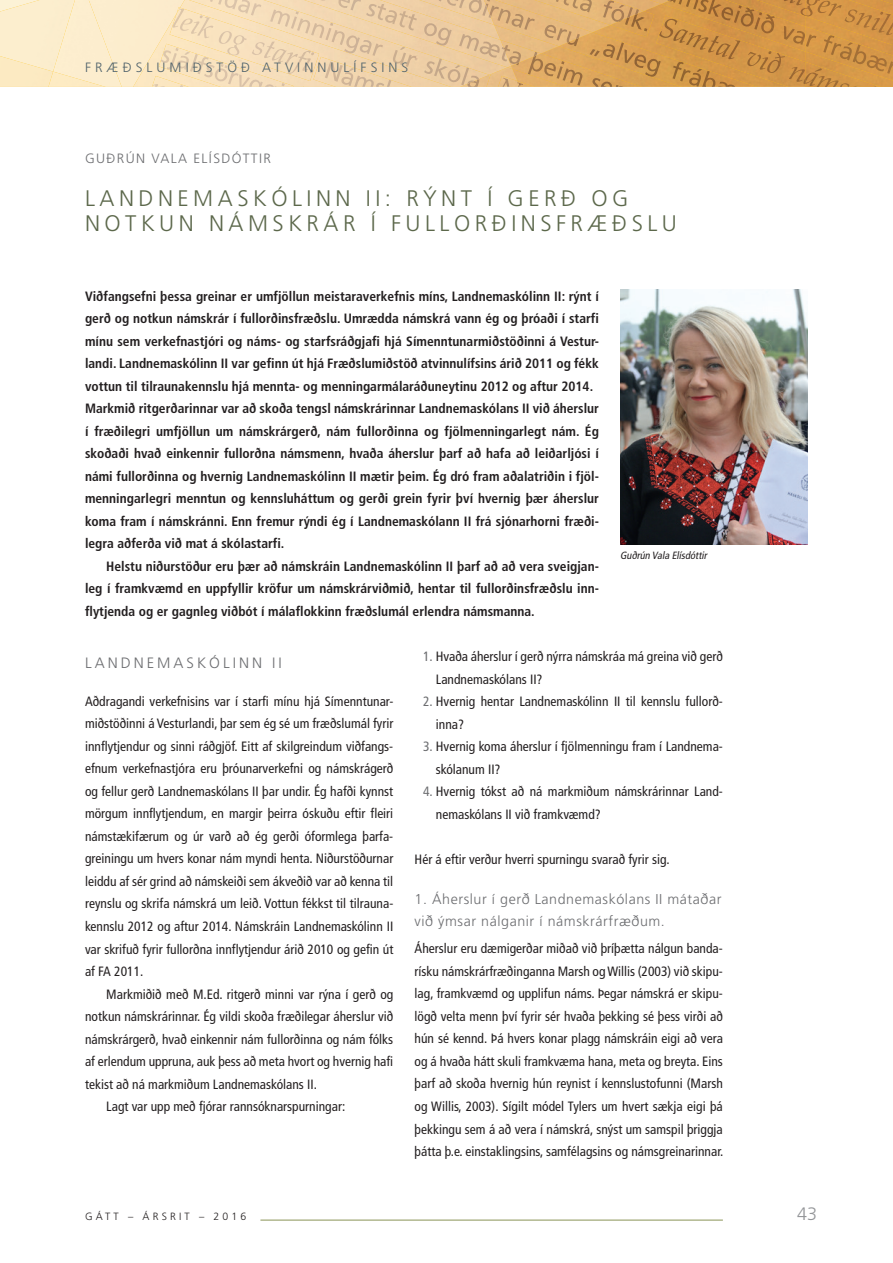
<style>
.page{position:relative;width:893px;height:1263px;background:#fff}
.page>*{position:absolute;margin:0;border:0;box-sizing:border-box;transform-origin:0 0}
.t1{font:300 22.5px/25.5px "Frutiger LT Std";letter-spacing:.2em;color:#5c684b}
.t2{font:300 18px "Frutiger LT Std";color:#939598}
.t3{font:300 15px "Frutiger LT Std";letter-spacing:.2em;color:#6c6d70}
.t4{font:300 14.25px/22.5px "Frutiger LT Std";letter-spacing:.04em;color:#6c6d70}
.t5{font:condensed 13.5px/22.5px "Frutiger LT Std";color:#231f20}
.t6{font:700 condensed 13.5px/22.5px "Frutiger LT Std";color:#231f20}
.t7{font:300 13.5px "Frutiger LT Std";letter-spacing:.3em;color:#50636c}
.t8{font:300 13.5px "Frutiger LT Std";letter-spacing:.1em;color:#6c6d70}
.t9{font:italic condensed 10.5px "Frutiger LT Std";color:#231f20}
.t10{font:300 10.5px "Frutiger LT Std";letter-spacing:.3em;color:#231f20}
.s1{color:#6c6d70}
</style>
<div class="page">
<hr style="left:260px;top:1220px;width:463px;height:1px;background:#899356">
<img style="left:881px;top:81px;width:12px;height:6px">
<img style="left:805px;top:0;width:88px;height:26px">
<img style="left:805px;top:26px;width:88px;height:55px">
<img style="left:805px;top:62px;width:76px;height:25px">
<img style="left:661px;top:0;width:144px;height:16px">
<img style="left:610px;top:11px;width:44px;height:21px">
<img style="left:656px;top:16px;width:149px;height:71px">
<img style="left:559px;top:32px;width:198px;height:55px">
<img style="left:512px;top:53px;width:130px;height:34px">
<img style="left:520px;top:81px;width:15px;height:6px">
<img style="left:644px;top:0;width:17px;height:11px">
<img style="left:593px;top:25px;width:17px;height:7px">
<img style="left:541px;top:46px;width:18px;height:7px">
<img style="left:650px;top:0;width:21px;height:4px">
<img style="left:593px;top:0;width:51px;height:25px">
<img style="left:511px;top:0;width:82px;height:46px">
<img style="left:511px;top:40px;width:30px;height:26px">
<img style="left:507px;top:67px;width:10px;height:9px">
<img style="left:507px;top:76px;width:13px;height:11px">
<img style="left:489px;top:0;width:22px;height:67px">
<img style="left:189px;top:0;width:300px;height:87px">
<img style="left:185px;top:8px;width:134px;height:73px">
<img style="left:313px;top:57px;width:99px;height:30px">
<img style="left:185px;top:44px;width:108px;height:43px">
<img style="left:185px;top:76px;width:4px;height:11px">
<img style="left:48px;top:72px;width:5px;height:15px">
<img style="left:122px;top:0;width:63px;height:87px">
<svg style="left:177px;top:7px;width:3px;height:6px"></svg>
<img style="left:0;top:0;width:53px;height:72px">
<img style="left:53px;top:0;width:69px;height:87px">
<img style="left:0;top:0;width:39px;height:12px">
<svg style="left:880px;top:0;width:13px;height:4px"></svg>
<img style="left:620px;top:289px;width:187px;height:255px">
<p class="t7" style="left:85px;top:60px;width:325px">FRÆÐSLUMIÐSTÖÐ ATVINNULÍFSINS</p>
<p class="t8" style="left:85px;top:151px;width:187px">GUÐRÚN VALA ELÍSDÓTTIR</p>
<h1 class="t1" style="left:85px;top:186px;width:593px">LANDNEMASKÓLINN II: RÝNT Í GERÐ OG<br>NOTKUN NÁMSKRÁR Í FULLORÐINSFRÆÐSLU</h1>
<p class="t6" style="left:85px;top:285px;width:515px">Viðfangsefni þessa greinar er umfjöllun meistaraverkefnis míns, Landnemaskólinn II: rýnt í gerð og notkun námskrár í fullorðinsfræðslu. Umrædda námskrá vann ég og þróaði í starfi mínu sem verkefnastjóri og náms- og starfsráðgjafi hjá Símenntunarmiðstöðinni á Vestur&shy;landi. Landnemaskólinn II var gefinn út hjá Fræðslumiðstöð atvinnulífsins árið 2011 og fékk vottun til tilraunakennslu hjá mennta- og menningarmálaráðuneytinu 2012 og aftur 2014.<br>Markmið ritgerðarinnar var að skoða tengsl námskrárinnar Landnemaskólans II við áherslur í fræðilegri umfjöllun um námskrárgerð, nám fullorðinna og fjölmenningarlegt nám. Ég skoðaði hvað einkennir fullorðna námsmenn, hvaða áherslur þarf að hafa að leiðarljósi í námi fullorðinna og hvernig Landnemaskólinn II mætir þeim. Ég dró fram aðalatriðin i fjöl&shy;menningarlegri menntun og kennsluháttum og gerði grein fyrir því hvernig þær áherslur koma fram í námskránni. Enn fremur rýndi ég í Landnemaskólann II frá sjónarhorni fræði&shy;legra aðferða við mat á skólastarfi.</p>
<p class="t6" style="left:85px;top:555px;width:515px;text-align:justify;text-indent:21px">Helstu niðurstöður eru þær að námskráin Landnemaskólinn II þarf að að vera sveigjan&shy;leg í framkvæmd en uppfyllir kröfur um námskrárviðmið, hentar til fullorðinsfræðslu inn&shy;flytjenda og er gagnleg viðbót í málaflokkinn fræðslumál erlendra námsmanna.</p>
<p class="t9" style="left:620px;top:549px;width:90px">Guðrún Vala Elísdóttir</p>
<p class="t3" style="left:85px;top:655px;width:198px">LANDNEMASKÓLINN II</p>
<p class="t5" style="left:85px;top:690px;width:310px;text-align:justify">Aðdragandi verkefnisins var í starfi mínu hjá Símenntunar&shy;miðstöðinni á Vesturlandi, þar sem ég sé um fræðslumál fyrir innflytjendur og sinni ráðgjöf. Eitt af skilgreindum viðfangs&shy;efnum verkefnastjóra eru þróunarverkefni og námskrágerð og fellur gerð Landnemaskólans II þar undir. Ég hafði kynnst mörgum innflytjendum, en margir þeirra óskuðu eftir fleiri námstækifærum og úr varð að ég gerði óformlega þarfa&shy;greiningu um hvers konar nám myndi henta. Niðurstöðurnar leiddu af sér grind að námskeiði sem ákveðið var að kenna til reynslu og skrifa námskrá um leið. Vottun fékkst til tilrauna&shy;kennslu 2012 og aftur 2014. Námskráin Landnemaskólinn II var skrifuð fyrir fullorðna innflytjendur árið 2010 og gefin út af FA 2011.</p>
<p class="t5" style="left:106px;top:983px;width:289px">Markmiðið með M.Ed. ritgerð minni var rýna í gerð og</p>
<p class="t5" style="left:85px;top:1005px;width:310px">notkun námskrárinnar. Ég vildi skoða fræðilegar áherslur við</p>
<p class="t5" style="left:85px;top:1028px;width:310px">námskrárgerð, hvað einkennir nám fullorðinna og nám fólks</p>
<p class="t5" style="left:85px;top:1050px;width:310px">af erlendum uppruna, auk þess að meta hvort og hvernig hafi</p>
<p class="t5" style="left:85px;top:1073px;width:233px">tekist að ná markmiðum Landnemaskólans II.</p>
<p class="t5" style="left:106px;top:1095px;width:240px">Lagt var upp með fjórar rannsóknarspurningar:</p>
<p class="t10" style="left:85px;top:1211px;width:163px">GÁTT – ÁRSRIT – 2016</p>
<p class="t5" style="left:436px;top:645px;width:288px;text-indent:-13px"><span class="s1">1.</span> Hvaða áherslur í gerð nýrra námskráa má greina við gerð<br>Landnemaskólans II?</p>
<p class="t5" style="left:436px;top:690px;width:289px;text-indent:-13px"><span class="s1">2.</span> Hvernig hentar Landnemaskólinn II til kennslu fullorð&shy;inna?</p>
<p class="t5" style="left:436px;top:735px;width:289px;text-indent:-13px"><span class="s1">3.</span> Hvernig koma áherslur í fjölmenningu fram í Landnema&shy;skólanum II?</p>
<p class="t5" style="left:436px;top:780px;width:289px;text-indent:-13px"><span class="s1">4.</span> Hvernig tókst að ná markmiðum námskrárinnar Land&shy;nemaskólans II við framkvæmd?</p>
<p class="t5" style="left:415px;top:848px;width:257px">Hér á eftir verður hverri spurningu svarað fyrir sig.</p>
<p class="t4" style="left:415px;top:888px;width:308px">1. Áherslur í gerð Landnemaskólans II mátaðar við ýmsar nálganir í námskrárfræðum.</p>
<p class="t5" style="left:415px;top:937px;width:310px;text-align:justify">Áherslur eru dæmigerðar miðað við þríþætta nálgun banda&shy;rísku námskrárfræðinganna Marsh og Willis (2003) við skipu&shy;lag, framkvæmd og upplifun náms. Þegar námskrá er skipu&shy;lögð velta menn því fyrir sér hvaða þekking sé þess virði að hún sé kennd. Þá hvers konar plagg námskráin eigi að vera og á hvaða hátt skuli framkvæma hana, meta og breyta. Eins þarf að skoða hvernig hún reynist í kennslustofunni (Marsh og Willis, 2003). Sígilt módel Tylers um hvert sækja eigi þá þekkingu sem á að vera í námskrá, snýst um samspil þriggja þátta þ.e. einstaklingsins, samfélagsins og námsgreinarinnar.</p>
<h2 class="t2" style="left:797px;top:1204px;width:22px">43</h2>
</div>
